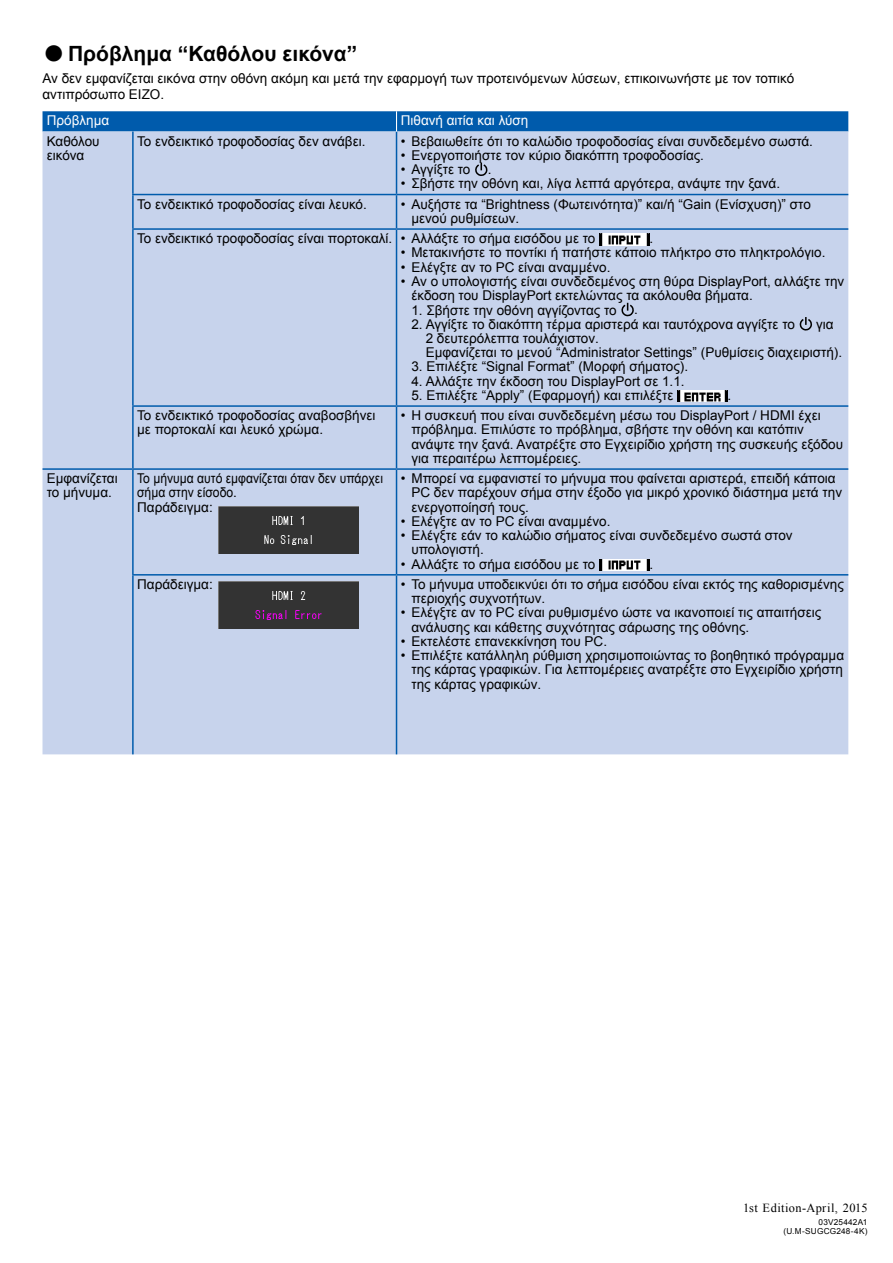
<style>
.page{position:relative;width:893px;height:1263px;background:#fff}
.page>*{position:absolute;margin:0;border:0;box-sizing:border-box;transform-origin:0 0}
.t1{font:700 37.8px "Arial";color:#000}
.t2{font:700 21px "Arial";color:#000}
.t3{font:13.5px/14.2px "Arial";color:#000}
.t4{font:13.5px/14.2px "Arial";color:#000;scale:.9 1}
.t5{font:13.5px "Arial";color:#fff}
.t6{font:12.3px "Times New Roman";letter-spacing:.03em;color:#000}
.t7{font:8.25px/9.6px "Arial";letter-spacing:.02em;color:#000;text-align:right}
</style>
<div class="page">
<div style="left:43px;top:132px;width:805px;height:622px;background:#c7d3ec"></div>
<hr style="left:132px;top:132px;width:2px;height:62px;background:#005bac">
<hr style="left:396px;top:132px;width:1px;height:62px;background:#005bac">
<hr style="left:132px;top:194px;width:264px;height:1px;background:#005bac">
<hr style="left:132px;top:195px;width:2px;height:33px;background:#005bac">
<hr style="left:396px;top:194px;width:452px;height:1px;background:#005bac">
<hr style="left:396px;top:195px;width:1px;height:33px;background:#005bac">
<hr style="left:132px;top:228px;width:264px;height:2px;background:#005bac">
<hr style="left:132px;top:230px;width:2px;height:175px;background:#005bac">
<hr style="left:396px;top:228px;width:452px;height:2px;background:#005bac">
<hr style="left:396px;top:230px;width:1px;height:175px;background:#005bac">
<hr style="left:132px;top:405px;width:264px;height:2px;background:#005bac">
<hr style="left:132px;top:407px;width:2px;height:61px;background:#005bac">
<hr style="left:396px;top:405px;width:452px;height:2px;background:#005bac">
<hr style="left:396px;top:407px;width:1px;height:61px;background:#005bac">
<hr style="left:43px;top:468px;width:90px;height:2px;background:#005bac">
<hr style="left:133px;top:468px;width:263px;height:2px;background:#005bac">
<hr style="left:132px;top:470px;width:2px;height:104px;background:#005bac">
<hr style="left:396px;top:468px;width:452px;height:2px;background:#005bac">
<hr style="left:396px;top:470px;width:1px;height:104px;background:#005bac">
<hr style="left:132px;top:574px;width:264px;height:2px;background:#005bac">
<hr style="left:132px;top:576px;width:2px;height:178px;background:#005bac">
<hr style="left:396px;top:574px;width:452px;height:2px;background:#005bac">
<hr style="left:396px;top:576px;width:1px;height:178px;background:#005bac">
<svg style="left:43px;top:111px;width:805px;height:21px;background:#0b61af"></svg>
<svg style="left:474px;top:163px;width:14px;height:13px"></svg>
<img style="left:599px;top:234px;width:51px;height:11px">
<svg style="left:621px;top:303px;width:13px;height:13px"></svg>
<svg style="left:799px;top:317px;width:13px;height:14px"></svg>
<img style="left:677px;top:390px;width:50px;height:12px">
<img style="left:599px;top:559px;width:51px;height:12px">
<img style="left:219px;top:506px;width:140px;height:47px">
<img style="left:219px;top:581px;width:140px;height:48px">
<h2 class="t2" style="left:68px;top:39px;width:291px">Πρόβλημα “Καθόλου εικόνα“</h2>
<h1 class="t1" style="left:43px;top:26px;width:24px">●</h1>
<p class="t3" style="left:43px;top:70px;width:753px;line-height:16.5px">Αν δεν εμφανίζεται εικόνα στην οθόνη ακόμη και μετά την εφαρμογή των προτεινόμενων λύσεων, επικοινωνήστε με τον τοπικό αντιπρόσωπο EIZO.</p>
<p class="t5" style="left:401px;top:112px;width:129px">Πιθανή αιτία και λύση</p>
<p class="t5" style="left:47px;top:112px;width:64px">Πρόβλημα</p>
<p class="t3" style="left:47px;top:134px;width:54px">Καθόλου εικόνα</p>
<p class="t3" style="left:401px;top:134px;width:414px">• Βεβαιωθείτε ότι το καλώδιο τροφοδοσίας είναι συνδεδεμένο σωστά.</p>
<p class="t3" style="left:137px;top:134px;width:230px">Το ενδεικτικό τροφοδοσίας δεν ανάβει.</p>
<p class="t3" style="left:488px;top:148px;width:218px;text-indent:-87px">• Ενεργοποιήστε τον κύριο διακόπτη τροφοδοσίας. .</p>
<p class="t3" style="left:401px;top:162px;width:71px">• Αγγίξτε το</p>
<p class="t3" style="left:401px;top:177px;width:381px">• Σβήστε την οθόνη και, λίγα λεπτά αργότερα, ανάψτε την ξανά.</p>
<p class="t3" style="left:401px;top:197px;width:412px">• Αυξήστε τα “Brightness (Φωτεινότητα)” και ή/ “Gain (Ενίσχυση)” στο</p>
<p class="t3" style="left:137px;top:197px;width:231px">Το ενδεικτικό τροφοδοσίας είναι λευκό.</p>
<p class="t3" style="left:411px;top:211px;width:109px">μενού ρυθμίσεων.</p>
<p class="t3" style="left:137px;top:231px;width:257px">Το ενδεικτικό τροφοδοσίας είναι πορτοκαλί.</p>
<p class="t3" style="left:401px;top:231px;width:196px">• Αλλάξτε το σήμα εισόδου με το</p>
<p class="t3" style="left:650px;top:231px;width:5px">.</p>
<p class="t3" style="left:401px;top:246px;width:426px">• Μετακινήστε το ποντίκι ή πατήστε κάποιο πλήκτρο στο πληκτρολόγιο.</p>
<p class="t3" style="left:401px;top:260px;width:211px">• Ελέγξτε αν το PC είναι αναμμένο.</p>
<p class="t3" style="left:401px;top:274px;width:445px">• Αν ο υπολογιστής είναι συνδεδεμένος στη θύρα DisplayPort, αλλάξτε την</p>
<p class="t3" style="left:411px;top:288px;width:343px">έκδοση του DisplayPort εκτελώντας τα ακόλουθα βήματα.</p>
<p class="t3" style="left:634px;top:303px;width:5px">.</p>
<p class="t3" style="left:411px;top:303px;width:207px">1. Σβήστε την οθόνη αγγίζοντας το</p>
<p class="t3" style="left:426px;top:317px;width:418px;text-indent:-14px">2. Αγγίξτε το διακόπτη τέρμα αριστερά και ταυτόχρονα αγγίξτε το<br>2 δευτερόλεπτα τουλάχιστον.<br>Εμφανίζεται το μενού “Administrator Settings” (Ρυθμίσεις διαχειριστή .(</p>
<p class="t3" style="left:411px;top:360px;width:278px">3. Επιλέξτε “Signal Format” (Μορφή σήματος .(</p>
<p class="t3" style="left:411px;top:374px;width:275px">4. Αλλάξτε την έκδοση του DisplayPort σε 1.1.</p>
<p class="t3" style="left:727px;top:388px;width:5px">.</p>
<p class="t3" style="left:816px;top:317px;width:19px">για</p>
<p class="t3" style="left:411px;top:388px;width:263px">5. Επιλέξτε “Apply” (Εφαρμογή) και επιλέξτε</p>
<p class="t3" style="left:137px;top:408px;width:240px">Το ενδεικτικό τροφοδοσίας αναβοσβήνει με πορτοκαλί και λευκό χρώμα.</p>
<p class="t3" style="left:411px;top:408px;width:433px;text-indent:-11px">• Η συσκευή που είναι συνδεδεμένη μέσω του DisplayPort / HDMI έχει πρόβλημα. Επιλύστε το πρόβλημα, σβήστε την οθόνη και κατόπιν ανάψτε την ξανά. Ανατρέξτε στο Εγχειρίδιο χρήστη της συσκευής εξόδου για περαιτέρω λεπτομέρειες.</p>
<p class="t3" style="left:47px;top:471px;width:73px">Εμφανίζεται το μήνυμα.</p>
<p class="t4" style="left:137px;top:471px;width:275px">Το μήνυμα αυτό εμφανίζεται όταν δεν υπάρχει σήμα στην είσοδο.<br>Παράδειγμα:</p>
<p class="t3" style="left:411px;top:471px;width:432px;text-indent:-11px">• Μπορεί να εμφανιστεί το μήνυμα που φαίνεται αριστερά, επειδή κάποια<br>PC δεν παρέχουν σήμα στην έξοδο για μικρό χρονικό διάστημα μετά την ενεργοποίησή τους.</p>
<p class="t3" style="left:401px;top:514px;width:211px">• Ελέγξτε αν το PC είναι αναμμένο.</p>
<p class="t3" style="left:401px;top:528px;width:393px">• Ελέγξτε εάν το καλώδιο σήματος είναι συνδεδεμένο σωστά στον</p>
<p class="t3" style="left:411px;top:543px;width:74px">υπολογιστή.</p>
<p class="t3" style="left:650px;top:557px;width:5px">.</p>
<p class="t3" style="left:401px;top:557px;width:196px">• Αλλάξτε το σήμα εισόδου με το</p>
<p class="t3" style="left:401px;top:577px;width:445px">• Το μήνυμα υποδεικνύει ότι το σήμα εισόδου είναι εκτός της καθορισμένης</p>
<p class="t3" style="left:137px;top:577px;width:77px">Παράδειγμα:</p>
<p class="t3" style="left:411px;top:591px;width:135px">περιοχής συχνοτήτων.</p>
<p class="t3" style="left:411px;top:606px;width:411px;text-indent:-11px">• Ελέγξτε αν το PC είναι ρυθμισμένο ώστε να ικανοποιεί τις απαιτήσεις ανάλυσης και κάθετης συχνότητας σάρωσης της οθόνης.</p>
<p class="t3" style="left:401px;top:634px;width:208px">• Εκτελέστε επανεκκίνηση του PC.</p>
<p class="t3" style="left:411px;top:648px;width:434px;text-align:justify;text-indent:-11px">• Επιλέξτε κατάλληλη ρύθμιση χρησιμοποιώντας το βοηθητικό πρόγραμμα της κάρτας γραφικών. Για λεπτομέρειες ανατρέξτε στο Εγχειρίδιο χρήστη της κάρτας γραφικών.</p>
<p class="t6" style="left:743px;top:1199px;width:126px">1st Edition-April, 2015</p>
<p class="t7" style="left:783px;top:1217px;width:86px">03V25442A1<br>U( M. -SUGCG248-4K(</p>
</div>
